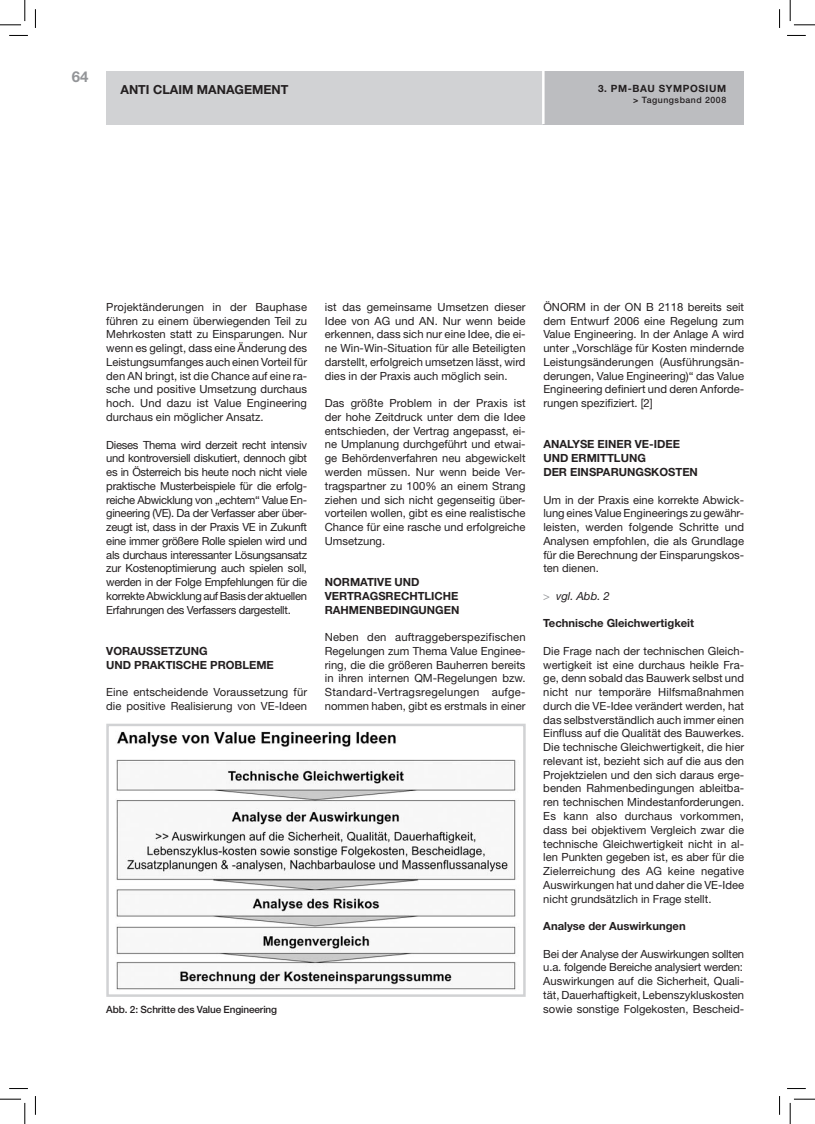
<style>
.page{position:relative;width:815px;height:1124px;background:#fff}
.page>*{position:absolute;margin:0;border:0;box-sizing:border-box;transform-origin:0 0}
.t1{font:700 15px "Helvetica Neue LT Std";color:#939598}
.t2{font:700 12.5px "Helvetica Neue LT Std";color:#231f20}
.t3{font:11.25px/13.8px "Helvetica Neue LT Std";color:#231f20;text-align:justify}
.t4{font:700 11.25px/13.8px "Helvetica Neue LT Std";color:#231f20}
.t5{font:italic 11.25px "Helvetica Neue LT Std";color:#231f20}
.t6{font:500 10px "Helvetica Neue LT Std";letter-spacing:-.015em;color:#231f20}
.t7{font:700 10px "Helvetica Neue LT Std";letter-spacing:.06em;color:#231f20}
.t8{font:500 8.75px "Helvetica Neue LT Std";letter-spacing:.06em;color:#231f20}
.s1{font-weight:700}
.s2{font-style:normal;color:#939598}
</style>
<div class="page">
<div style="left:106px;top:71px;width:437px;height:53px;background:#d1d2d4"></div>
<div style="left:543px;top:71px;width:201px;height:53px;background:#bcbdc0"></div>
<hr style="left:542px;top:71px;width:3px;height:53px;background:#fff">
<img style="left:116px;top:731px;width:400px;height:259px">
<div style="left:106px;top:723px;width:420px;height:273px;border:2px solid #d1d2d4"></div>
<svg style="left:9px;top:35px;width:19px;height:1px"></svg>
<svg style="left:787px;top:35px;width:19px;height:1px"></svg>
<svg style="left:9px;top:1088px;width:19px;height:1px"></svg>
<svg style="left:787px;top:1088px;width:19px;height:1px"></svg>
<svg style="left:35px;top:9px;width:1px;height:19px"></svg>
<svg style="left:35px;top:1096px;width:1px;height:18px"></svg>
<svg style="left:779px;top:9px;width:1px;height:19px"></svg>
<svg style="left:779px;top:1096px;width:1px;height:18px"></svg>
<svg style="left:0;top:0;width:26px;height:26px"></svg>
<svg style="left:0;top:1098px;width:26px;height:25px"></svg>
<svg style="left:790px;top:0;width:25px;height:26px"></svg>
<svg style="left:790px;top:1098px;width:25px;height:25px"></svg>
<h1 class="t1" style="left:72px;top:71px;width:18px">64</h1>
<p class="t2" style="left:120px;top:85px;width:170px">ANTI CLAIM MANAGEMENT</p>
<p class="t7" style="left:598px;top:85px;width:130px">3. PM-BAU SYMPOSIUM</p>
<p class="t8" style="left:633px;top:96px;width:94px"><span class="s1">&gt;</span> Tagungsband 2008</p>
<p class="t3" style="left:106px;top:301px;width:202px">Projektänderungen in der Bauphase führen zu einem überwiegenden Teil zu Mehrkosten statt zu Einsparungen. Nur wenn es gelingt, dass eine Änderung des Leistungsumfanges auch einen Vorteil für den AN bringt, ist die Chance auf eine ra&shy;sche und positive Umsetzung durchaus hoch. Und dazu ist Value Engineering durchaus ein möglicher Ansatz.</p>
<p class="t3" style="left:106px;top:438px;width:202px">Dieses Thema wird derzeit recht intensiv und kontroversiell diskutiert, dennoch gibt es in Österreich bis heute noch nicht viele praktische Musterbeispiele für die erfolg&shy;reiche Abwicklung von „echtem“ Value En&shy;gineering (VE). Da der Verfasser aber über&shy;zeugt ist, dass in der Praxis VE in Zukunft eine immer größere Rolle spielen wird und als durchaus interessanter Lösungsansatz zur Kostenoptimierung auch spielen soll, werden in der Folge Empfehlungen für die korrekte Abwicklung auf Basis der aktuellen Erfahrungen des Verfassers dargestellt.</p>
<p class="t4" style="left:106px;top:645px;width:169px">VORAUSSETZUNG<br>UND PRAKTISCHE PROBLEME</p>
<p class="t3" style="left:106px;top:686px;width:202px">Eine entscheidende Voraussetzung für die positive Realisierung von VE-Ideen</p>
<p class="t3" style="left:325px;top:301px;width:202px">ist das gemeinsame Umsetzen dieser Idee von AG und AN. Nur wenn beide erkennen, dass sich nur eine Idee, die ei&shy;ne Win-Win-Situation für alle Beteiligten darstellt, erfolgreich umsetzen lässt, wird dies in der Praxis auch möglich sein.</p>
<p class="t3" style="left:325px;top:397px;width:202px">Das größte Problem in der Praxis ist der hohe Zeitdruck unter dem die Idee entschieden, der Vertrag angepasst, ei&shy;ne Umplanung durchgeführt und etwai&shy;ge Behördenverfahren neu abgewickelt werden müssen. Nur wenn beide Ver&shy;tragspartner zu 100% an einem Strang ziehen und sich nicht gegenseitig über&shy;vorteilen wollen, gibt es eine realistische Chance für eine rasche und erfolgreiche Umsetzung.</p>
<p class="t4" style="left:325px;top:576px;width:136px">NORMATIVE UND<br>VERTRAGSRECHTLICHE<br>RAHMENBEDINGUNGEN</p>
<p class="t3" style="left:325px;top:631px;width:202px">Neben den auftraggeberspezifischen Regelungen zum Thema Value Enginee&shy;ring, die die größeren Bauherren bereits in ihren internen QM-Regelungen bzw.<br>Standard-Vertragsregelungen aufge&shy;nommen haben, gibt es erstmals in einer</p>
<p class="t3" style="left:543px;top:301px;width:202px">ÖNORM in der ON B 2118 bereits seit dem Entwurf 2006 eine Regelung zum Value Engineering. In der Anlage A wird unter „Vorschläge für Kosten mindernde Leistungsänderungen (Ausführungsän&shy;derungen, Value Engineering)“ das Value Engineering definiert und deren Anforde&shy;rungen spezifiziert. [2]</p>
<p class="t4" style="left:543px;top:438px;width:156px">ANALYSE EINER VE-IDEE<br>UND ERMITTLUNG<br>DER EINSPARUNGSKOSTEN</p>
<p class="t3" style="left:543px;top:493px;width:202px">Um in der Praxis eine korrekte Abwick&shy;lung eines Value Engineerings zu gewähr&shy;leisten, werden folgende Schritte und Analysen empfohlen, die als Grundlage für die Berechnung der Einsparungskos&shy;ten dienen.</p>
<p class="t5" style="left:543px;top:591px;width:68px"><span class="s2">&gt;</span> vgl. Abb. 2</p>
<p class="t4" style="left:543px;top:617px;width:152px">Technische Gleichwertigkeit</p>
<p class="t3" style="left:543px;top:645px;width:202px">Die Frage nach der technischen Gleich&shy;wertigkeit ist eine durchaus heikle Fra&shy;ge, denn sobald das Bauwerk selbst und nicht nur temporäre Hilfsmaßnahmen durch die VE-Idee verändert werden, hat das selbstverständlich auch immer einen Einfluss auf die Qualität des Bauwerkes.<br>Die technische Gleichwertigkeit, die hier relevant ist, bezieht sich auf die aus den Projektzielen und den sich daraus erge&shy;benden Rahmenbedingungen ableitba&shy;ren technischen Mindestanforderungen.<br>Es kann also durchaus vorkommen, dass bei objektivem Vergleich zwar die technische Gleichwertigkeit nicht in al&shy;len Punkten gegeben ist, es aber für die Zielerreichung des AG keine negative Auswirkungen hat und daher die VE-Idee nicht grundsätzlich in Frage stellt.</p>
<p class="t4" style="left:543px;top:920px;width:144px">Analyse der Auswirkungen</p>
<p class="t3" style="left:543px;top:947px;width:202px">Bei der Analyse der Auswirkungen sollten u.a. folgende Bereiche analysiert werden:<br>Auswirkungen auf die Sicherheit, Quali&shy;tät, Dauerhaftigkeit, Lebenszykluskosten</p>
<p class="t6" style="left:106px;top:1005px;width:172px">Abb. 2: Schritte des Value Engineering</p>
<p class="t3" style="left:543px;top:1002px;width:202px">sowie sonstige Folgekosten, Bescheid-</p>
</div>
